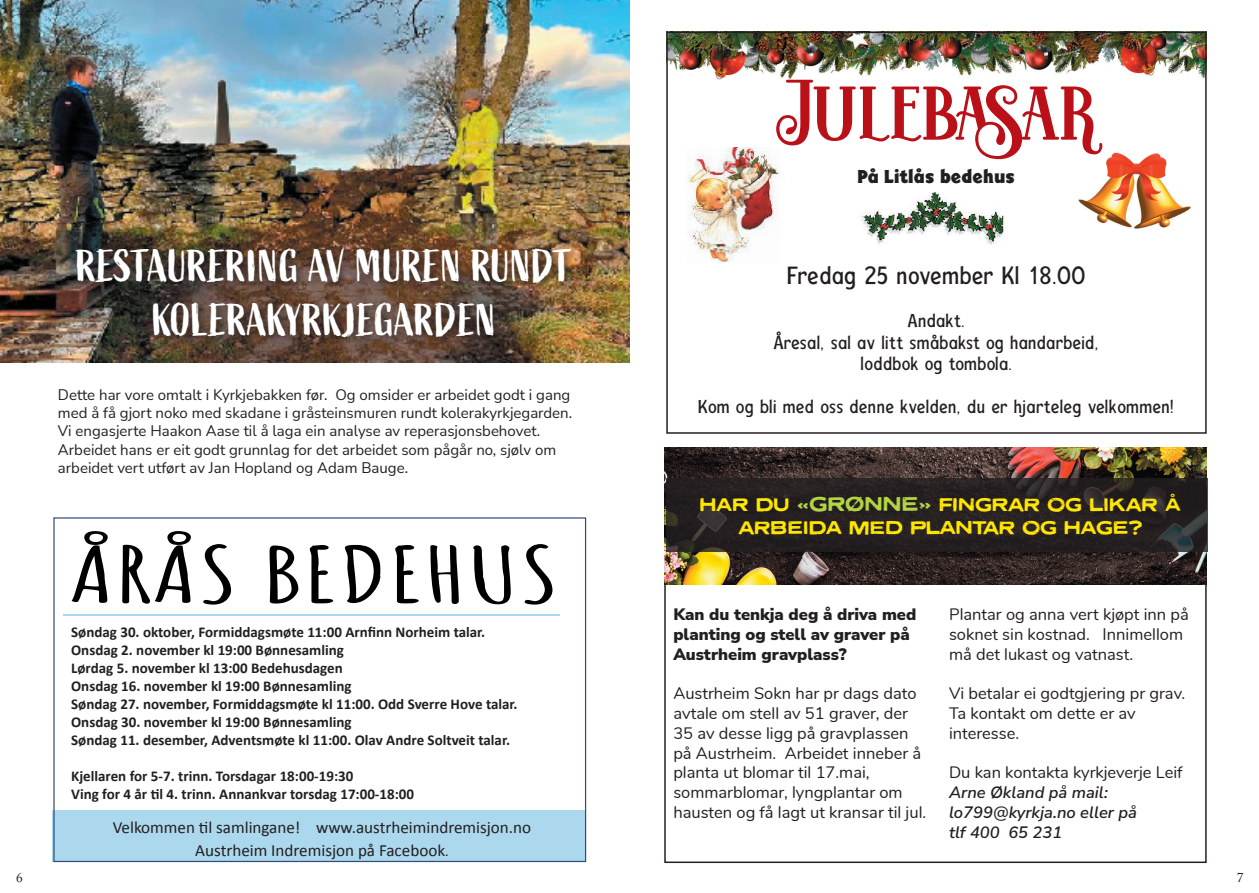
<style>
.page{position:relative;width:1259px;height:893px;background:#fff}
.page>*{position:absolute;margin:0;border:0;box-sizing:border-box;transform-origin:0 0}
.t1{font:87px "Welcome Christmas";color:#ba1119}
.t2{font:700 76.5px "Amatic SC";color:#000;scale:1.7 1}
.t3{font:45px/54px "Active";letter-spacing:.005em;color:#fff;text-align:center}
.t4{font:24px "Mingler";letter-spacing:-.01em;color:#231f20}
.t5{font:19.65px/23.5px "Neuzon";color:#ffe601;text-align:center}
.t6{font:18px/21.6px "Mingler";color:#231f20;text-align:center}
.t7{font:500 18px "Mingler";color:#231f20}
.t8{font:17.1px/22.6px "Calibri";color:#231f20;text-align:center}
.t9{font:16.5px/19.8px "Nunito";color:#231f20}
.t10{font:900 16.5px/19.8px "Nunito Sans";color:#231f20}
.t11{font:italic 600 16.5px/19.8px "Nunito Sans";color:#231f20}
.t12{font:700 15px/18px "Calibri";color:#231f20}
.t13{font:15px/18.1px "Nunito Sans";color:#231f20}
.t14{font:13.5px "Adobe Caslon Pro";color:#231f20}
.s1{font-size:14.25px}
.s2{font-size:21.45px;color:#b3d345}
</style>
<div class="page">
<img style="left:0;top:0;width:629px;height:363px">
<div style="left:72px;top:243px;width:509px;height:104px;background:#231f20;opacity:.75"></div>
<div style="left:53px;top:811px;width:533px;height:51px;background:#abd8ec"></div>
<hr style="left:64px;top:614px;width:496px;height:1px;background:#abd8ec">
<img style="left:615px;top:147px;width:165px;height:132px">
<img style="left:747px;top:193px;width:258px;height:54px">
<img style="left:1078px;top:152px;width:113px;height:77px">
<img style="left:664px;top:447px;width:542px;height:138px">
<img style="left:669px;top:35px;width:534px;height:45px">
<div style="left:666px;top:32px;width:540px;height:402px;border:2px solid #231f20"></div>
<div style="left:666px;top:478px;width:542px;height:74px;background:#231f20"></div>
<h3 class="t3" style="left:76px;top:240px;width:498px">RESTAURERING AV MUREN RUNDT<br>KOLERAKYRKJEGARDEN</h3>
<p class="t13" style="left:58px;top:385px;width:516px">Dette har vore omtalt i Kyrkjebakken før. Og omsider er arbeidet godt i gang med å få gjort noko med skadane i gråsteinsmuren rundt kolerakyrkjegarden.<br>Vi engasjerte Haakon Aase til å laga ein analyse av reperasjonsbehovet.<br>Arbeidet hans er eit godt grunnlag for det arbeidet som pågår no, sjølv om arbeidet vert utført av Jan Hopland og Adam Bauge.</p>
<h2 class="t2" style="left:69px;top:516px;width:290px">ÅRÅS BEDEHUS</h2>
<p class="t12" style="left:71px;top:622px;width:448px">Søndag 30. oktober, Formiddagsmøte 11:00 Arnfinn Norheim talar.<br>Onsdag 2. november kl 19:00 Bønnesamling<br>Lørdag 5. november kl 13:00 Bedehusdagen<br>Onsdag 16. november kl 19:00 Bønnesamling<br>Søndag 27. november, Formiddagsmøte kl 11:00. Odd Sverre Hove talar.<br>Onsdag 30. november kl 19:00 Bønnesamling<br>Søndag 11. desember, Adventsmøte kl 11:00. Olav Andre Soltveit talar.</p>
<p class="t12" style="left:71px;top:766px;width:344px">Kjellaren for 5-7. trinn. Torsdagar 18:00-19:30<br>Ving for 4 år til 4. trinn. Annankvar torsdag 17:00-18:00</p>
<p class="t8" style="left:113px;top:816px;width:420px">Velkommen til samlingane! www.austrheimindremisjon.no<br>Austrheim Indremisjon på Facebook<span class="s1">.</span></p>
<h1 class="t1" style="left:777px;top:46px;width:319px">JULEBASAR</h1>
<p class="t7" style="left:857px;top:165px;width:159px">På Litlås bedehus</p>
<h3 class="t4" style="left:787px;top:260px;width:300px">Fredag 25 november Kl 18.00</h3>
<p class="t6" style="left:773px;top:309px;width:327px">Andakt.<br>Åresal, sal av litt småbakst og handarbeid, loddbok og tombola.</p>
<p class="t6" style="left:698px;top:396px;width:478px">Kom og bli med oss denne kvelden, du er hjarteleg velkommen!</p>
<h3 class="t5" style="left:700px;top:492px;width:482px">HAR DU <span class="s2">«GRØNNE»</span> FINGRAR OG LIKAR Å<br>ARBEIDA MED PLANTAR OG HAGE?</h3>
<p class="t10" style="left:673px;top:604px;width:244px">Kan du tenkja deg å driva med planting og stell av graver på<br>Austrheim gravplass?</p>
<p class="t9" style="left:673px;top:683px;width:254px">Austrheim Sokn har pr dags dato avtale om stell av 51 graver, der<br>35 av desse ligg på gravplassen på Austrheim. Arbeidet inneber å planta ut blomar til 17.mai, sommarblomar, lyngplantar om hausten og få lagt ut kransar til jul.</p>
<p class="t9" style="left:949px;top:603px;width:241px">Plantar og anna vert kjøpt inn på soknet sin kostnad. Innimellom må det lukast og vatnast.</p>
<p class="t9" style="left:949px;top:683px;width:238px">Vi betalar ei godtgjering pr grav.<br>Ta kontakt om dette er av interesse.</p>
<p class="t9" style="left:949px;top:762px;width:235px">Du kan kontakta kyrkjeverje Leif</p>
<p class="t11" style="left:949px;top:782px;width:189px">Arne Økland på mail: lo799@kyrkja.no eller på tlf 400 65 231</p>
<p class="t14" style="left:16px;top:869px;width:8px">6</p>
<p class="t14" style="left:1236px;top:869px;width:8px">7</p>
</div>
